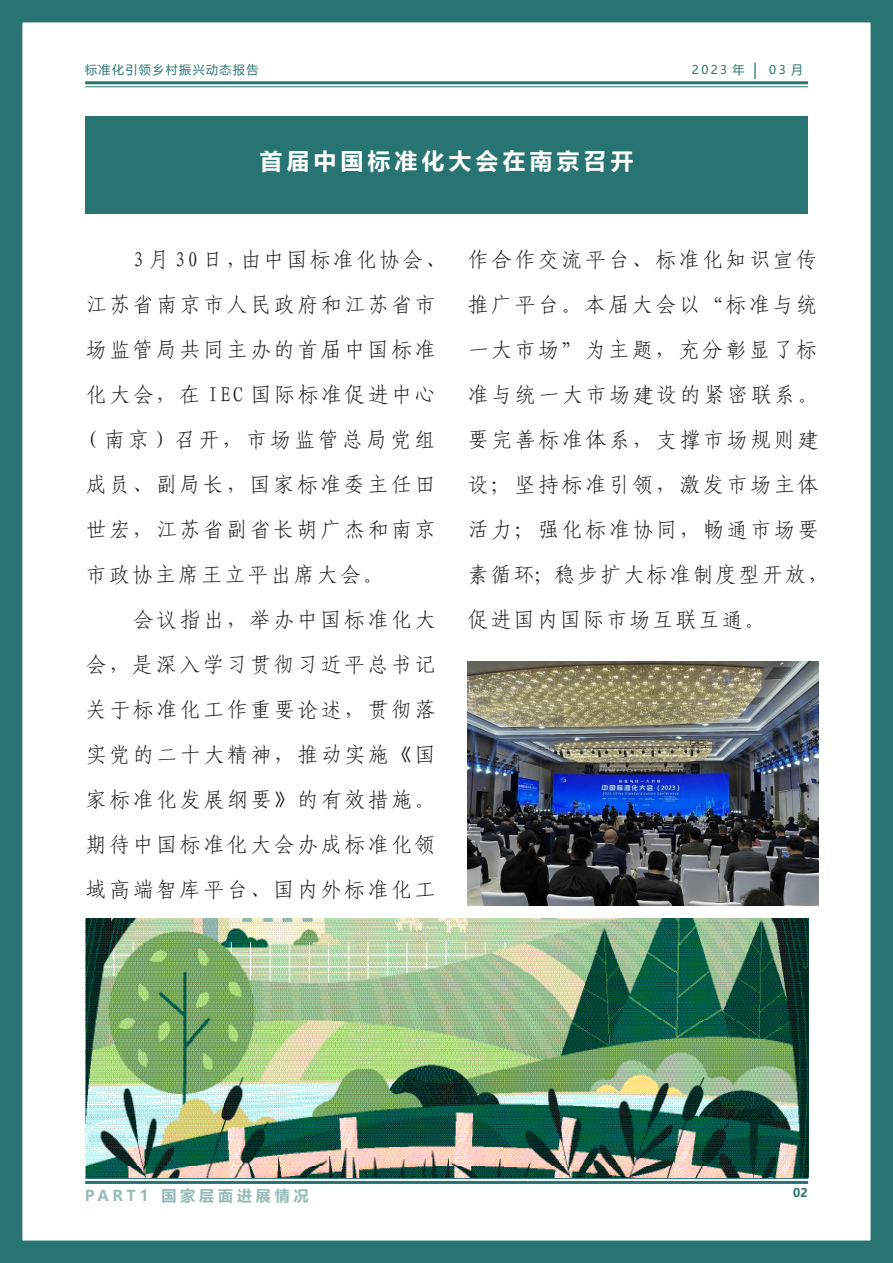
<style>
.page{position:relative;width:893px;height:1263px;background:#fff}
.page>*{position:absolute;margin:0;border:0;box-sizing:border-box;transform-origin:0 0}
.t1{font:700 22.5px "Microsoft Ya Hei";letter-spacing:.2em;color:#fff}
.t2{font:21px/45px "Fang Song GB2312";letter-spacing:.12em;color:#231f20}
.t3{font:700 15px "Microsoft Ya Hei";letter-spacing:.26em;color:#287472}
.t4{font:12px "Microsoft Ya Hei";letter-spacing:.12em;color:#287472}
.t5{font:700 12px "Microsoft Ya Hei";color:#287472}
.s1{font-size:15px}
</style>
<div class="page">
<div style="left:0;top:0;width:893px;height:1263px;border:22px solid #287472"></div>
<hr style="left:85px;top:81px;width:723px;height:3px;background:#287472">
<hr style="left:85px;top:86px;width:723px;height:1px;background:#287472">
<hr style="left:85px;top:1178px;width:723px;height:1px;background:#287472">
<hr style="left:85px;top:1181px;width:723px;height:3px;background:#287472">
<div style="left:86px;top:116px;width:722px;height:98px;background:#287472"></div>
<img style="left:86px;top:918px;width:723px;height:260px">
<img style="left:468px;top:661px;width:351px;height:245px">
<p class="t4" style="left:85px;top:61px;width:175px">标准化引领乡村振兴动态报告</p>
<p class="t4" style="left:692px;top:61px;width:113px">2023 年 <span class="s1">|</span> 03 月</p>
<p class="t1" style="left:260px;top:145px;width:375px">首届中国标准化大会在南京召开</p>
<p class="t2" style="left:86px;top:237px;width:362px;text-indent:47px">3 月 30 日，由中国标准化协会、江苏省南京市人民政府和江苏省市场监管局共同主办的首届中国标准化大会，在 IEC 国际标准促进中心( 南京 ) 召开，市场监管总局党组成员、副局长，国家标准委主任田世宏，江苏省副省长胡广杰和南京市政协主席王立平出席大会。</p>
<p class="t2" style="left:86px;top:597px;width:351px;text-align:justify;text-indent:47px">会议指出，举办中国标准化大会，是深入学习贯彻习近平总书记关于标准化工作重要论述，贯彻落实党的二十大精神，推动实施《国家标准化发展纲要》的有效措施。期待中国标准化大会办成标准化领域高端智库平台、国内外标准化工</p>
<p class="t2" style="left:468px;top:237px;width:363px">作合作交流平台、标准化知识宣传推广平台。本届大会以“标准与统一大市场”为主题，充分彰显了标准与统一大市场建设的紧密联系。要完善标准体系，支撑市场规则建设；坚持标准引领，激发市场主体活力；强化标准协同，畅通市场要素循环；稳步扩大标准制度型开放，促进国内国际市场互联互通。</p>
<p class="t3" style="left:85px;top:1185px;width:226px">PART1 国家层面进展情况</p>
<p class="t5" style="left:793px;top:1185px;width:16px">02</p>
</div>
